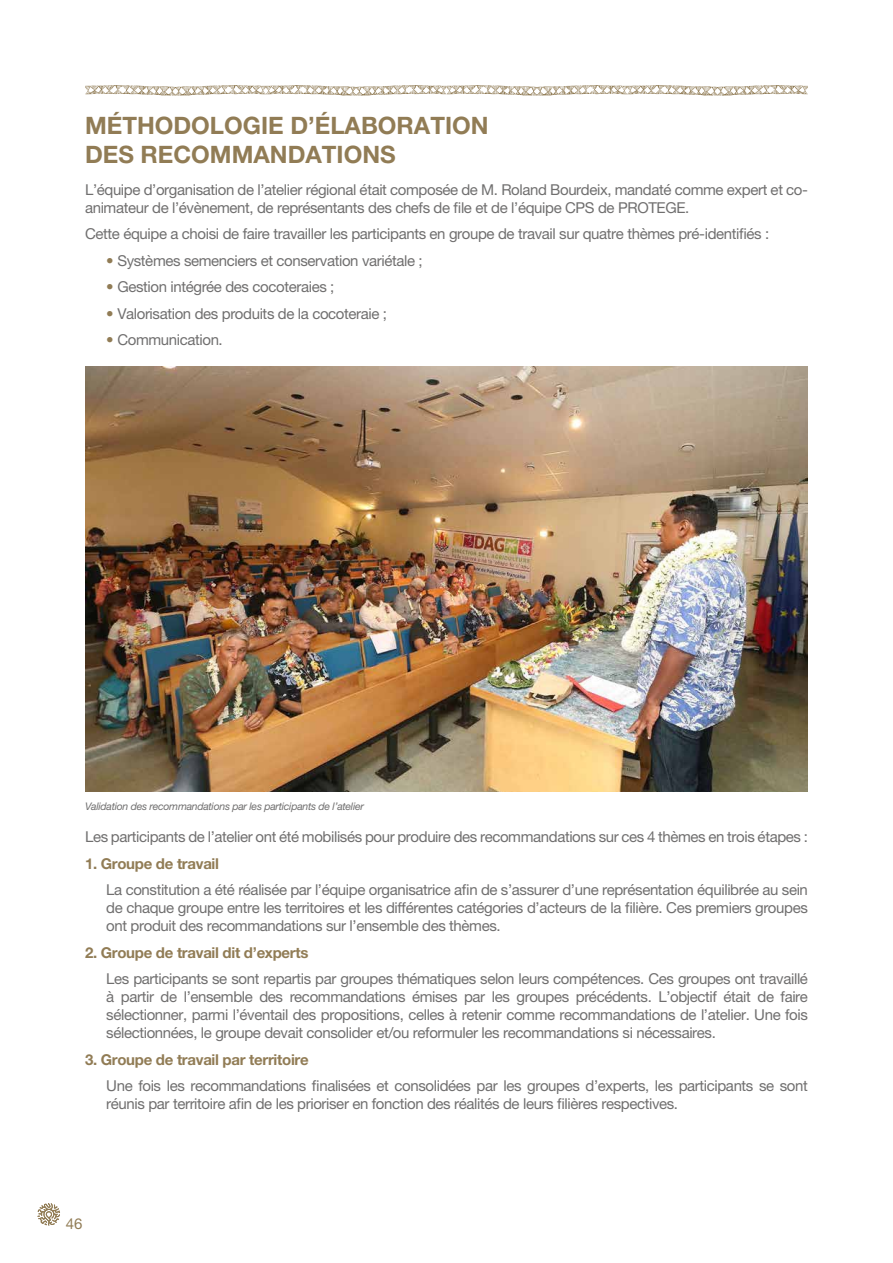
<style>
.page{position:relative;width:893px;height:1263px;background:#fff}
.page>*{position:absolute;margin:0;border:0;box-sizing:border-box;transform-origin:0 0}
.t1{font:700 24px/28.8px "Helvetica Neue LT Pro";color:#917c55}
.t2{font:15px/18px "Helvetica Neue LT Pro";letter-spacing:-.025em;color:#706f6f}
.t3{font:700 15px "Helvetica Neue LT Pro";letter-spacing:-.02em;color:#917c55}
.t4{font:15px "Helvetica Neue LT Pro";color:#917c55}
.t5{font:italic 10.5px "Helvetica Neue LT Pro";letter-spacing:-.025em;color:#706f6f}
.s1{color:#917c55}
</style>
<div class="page">
<svg style="left:38px;top:1203px;width:22px;height:22px"></svg>
<svg style="left:85px;top:85px;width:723px;height:11px"></svg>
<img style="left:85px;top:367px;width:723px;height:425px">
<h1 class="t1" style="left:85px;top:111px;width:405px">MÉTHODOLOGIE D’ÉLABORATION<br>DES RECOMMANDATIONS</h1>
<p class="t2" style="left:85px;top:180px;width:724px">L’équipe d’organisation de l’atelier régional était composée de M. Roland Bourdeix, mandaté comme expert et co&shy;animateur de l’évènement, de représentants des chefs de file et de l’équipe CPS de PROTEGE.</p>
<p class="t2" style="left:85px;top:225px;width:686px">Cette équipe a choisi de faire travailler les participants en groupe de travail sur quatre thèmes pré-identifiés :</p>
<p class="t2" style="left:106px;top:251px;width:318px"><span class="s1">•</span> Systèmes semenciers et conservation variétale ;</p>
<p class="t2" style="left:106px;top:278px;width:230px"><span class="s1">•</span> Gestion intégrée des cocoteraies ;</p>
<p class="t2" style="left:106px;top:304px;width:282px"><span class="s1">•</span> Valorisation des produits de la cocoteraie ;</p>
<p class="t2" style="left:106px;top:331px;width:118px"><span class="s1">•</span> Communication.</p>
<p class="t5" style="left:85px;top:800px;width:280px">Validation des recommandations par les participants de l’atelier</p>
<p class="t2" style="left:85px;top:827px;width:724px">Les participants de l’atelier ont été mobilisés pour produire des recommandations sur ces 4 thèmes en trois étapes :</p>
<p class="t3" style="left:85px;top:854px;width:136px">1. Groupe de travail</p>
<p class="t2" style="left:106px;top:880px;width:703px;text-align:justify">La constitution a été réalisée par l’équipe organisatrice afin de s’assurer d’une représentation équilibrée au sein de chaque groupe entre les territoires et les différentes catégories d’acteurs de la filière. Ces premiers groupes ont produit des recommandations sur l’ensemble des thèmes.</p>
<p class="t3" style="left:85px;top:943px;width:225px">2. Groupe de travail dit d’experts</p>
<p class="t2" style="left:106px;top:969px;width:703px;text-align:justify">Les participants se sont repartis par groupes thématiques selon leurs compétences. Ces groupes ont travaillé à partir de l’ensemble des recommandations émises par les groupes précédents. L’objectif était de faire sélectionner, parmi l’éventail des propositions, celles à retenir comme recommandations de l’atelier. Une fois sélectionnées, le groupe devait consolider et/ou reformuler les recommandations si nécessaires.</p>
<p class="t3" style="left:85px;top:1050px;width:225px">3. Groupe de travail par territoire</p>
<p class="t2" style="left:106px;top:1076px;width:703px">Une fois les recommandations finalisées et consolidées par les groupes d’experts, les participants se sont réunis par territoire afin de les prioriser en fonction des réalités de leurs filières respectives.</p>
<p class="t4" style="left:66px;top:1214px;width:18px">46</p>
</div>
